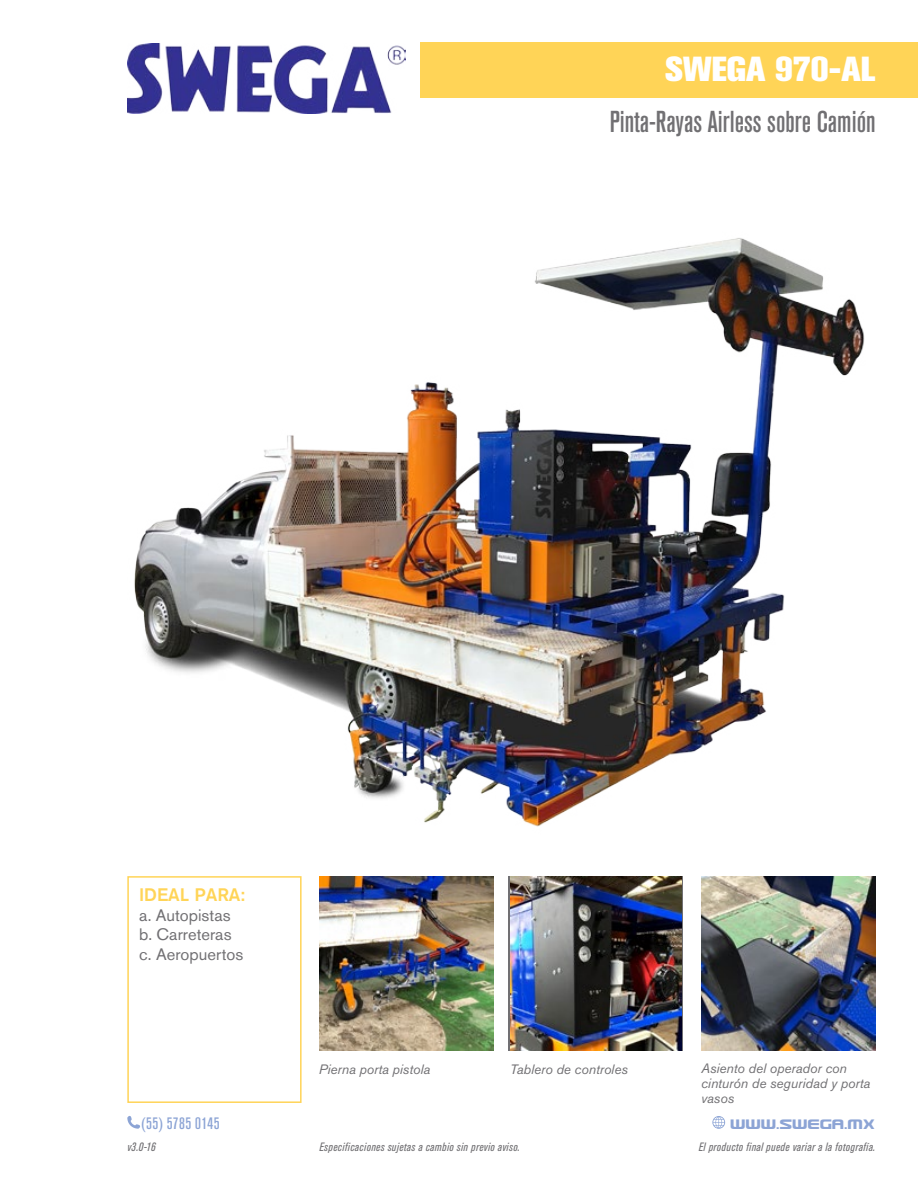
<style>
.page{position:relative;width:918px;height:1188px;background:#fff}
.page>*{position:absolute;margin:0;border:0;box-sizing:border-box;transform-origin:0 0}
.t1{font:34.5px "Akzidenz Grotesk BQ X Bold Alt";color:#fff}
.t2{font:500 condensed 30px "Akzidenz Grotesk BQ";color:#717073}
.t3{font:500 18px "Akzidenz Grotesk BQ";color:#ffd457}
.t4{font:16.5px/19.5px "Akzidenz Grotesk BQ";letter-spacing:.005em;color:#717073}
.t5{font:500 condensed 16.5px "Akzidenz Grotesk BQ";letter-spacing:.025em;color:#8ca4d5}
.t6{font:16.5px "Usuzi";color:#8ca4d5}
.t7{font:italic 13.5px/15px "Akzidenz Grotesk BQ";color:#717073}
.t8{font:italic condensed 12px "Akzidenz Grotesk BQ";letter-spacing:.04em;color:#717073}
</style>
<div class="page">
<svg style="left:127px;top:1116px;width:13px;height:13px"></svg>
<svg style="left:712px;top:1116px;width:13px;height:13px"></svg>
<div style="left:421px;top:42px;width:497px;height:56px;background:#ffd457"></div>
<img style="left:128px;top:44px;width:278px;height:69px">
<img style="left:701px;top:876px;width:174px;height:174px">
<img style="left:510px;top:876px;width:171px;height:174px">
<img style="left:320px;top:876px;width:174px;height:174px">
<div style="left:127px;top:876px;width:175px;height:227px;border:2px solid #ffd457"></div>
<img style="left:134px;top:238px;width:731px;height:589px">
<h1 class="t1" style="left:665px;top:49px;width:212px">SWEGA 970-AL</h1>
<h2 class="t2" style="left:610px;top:104px;width:267px">Pinta-Rayas Airless sobre Camión</h2>
<h3 class="t3" style="left:139px;top:884px;width:108px">IDEAL PARA:</h3>
<h3 class="t4" style="left:139px;top:905px;width:106px">a. Autopistas b. Carreteras c. Aeropuertos</h3>
<p class="t7" style="left:319px;top:1062px;width:113px">Pierna porta pistola</p>
<p class="t7" style="left:510px;top:1062px;width:119px">Tablero de controles</p>
<p class="t7" style="left:701px;top:1061px;width:171px">Asiento del operador con cinturón de seguridad y porta vasos</p>
<h3 class="t5" style="left:141px;top:1114px;width:80px">(55) 5785 0145</h3>
<h3 class="t6" style="left:731px;top:1116px;width:146px">WWW.SWEGA.MX</h3>
<p class="t8" style="left:127px;top:1140px;width:30px">v3.0-16</p>
<p class="t8" style="left:320px;top:1140px;width:202px">Especificaciones sujetas a cambio sin previo aviso.</p>
<p class="t8" style="left:699px;top:1140px;width:178px">El producto final puede variar a la fotografía.</p>
</div>
